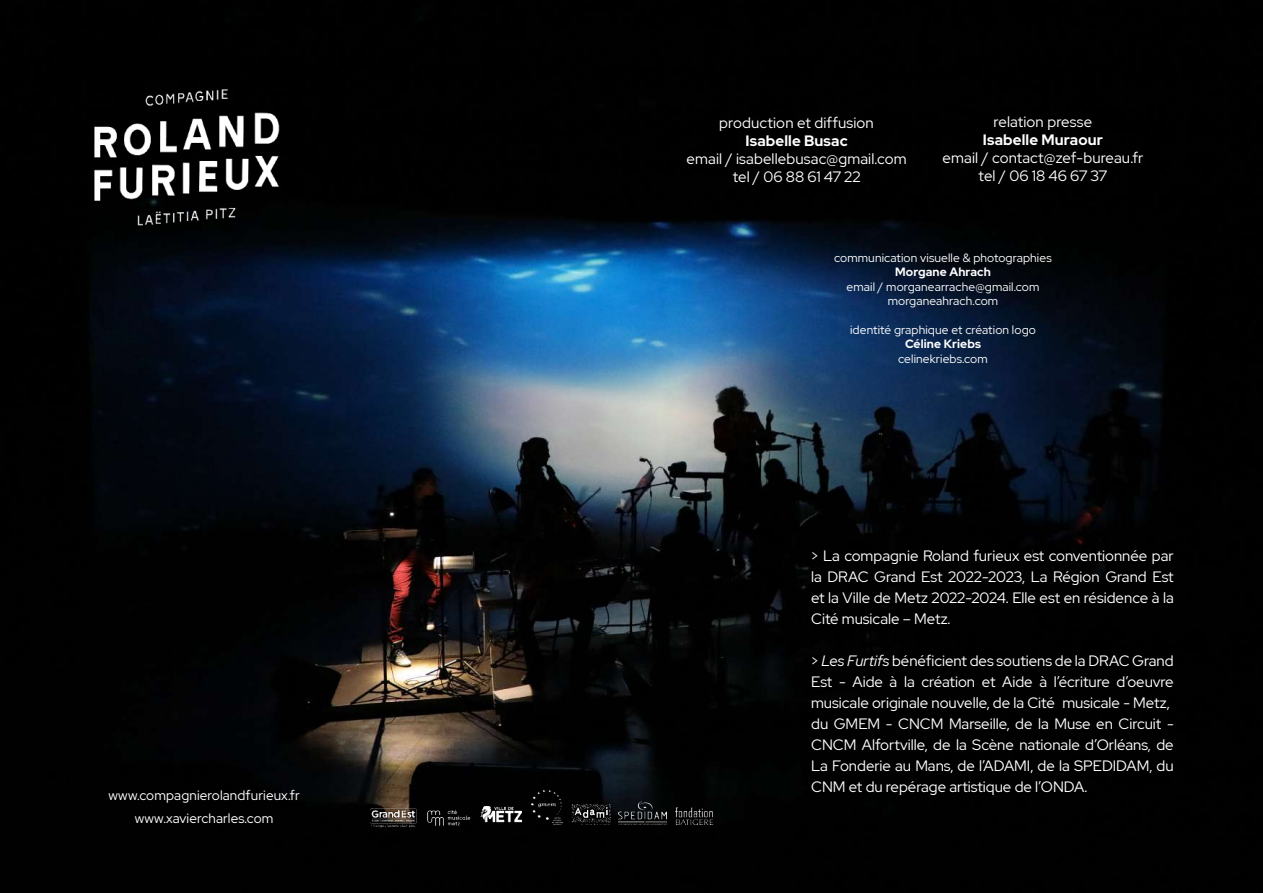
<style>
.page{position:relative;width:1263px;height:893px;background:#fff}
.page>*{position:absolute;margin:0;border:0;box-sizing:border-box;transform-origin:0 0}
.t1{font:15px/21px "Red Hat Display";color:#fff;text-align:center}
.t2{font:700 15px "Red Hat Display";letter-spacing:.01em;color:#fff}
.t3{font:13.5px/22.5px "Red Hat Display";letter-spacing:.01em;color:#fff;text-align:center}
.t4{font:12px/14.4px "Red Hat Display";letter-spacing:.01em;color:#fff;text-align:center}
.t5{font:700 12px "Red Hat Display";letter-spacing:.01em;color:#fff}
.s1{font-style:italic}
</style>
<div class="page">
<img style="left:0;top:0;width:1263px;height:893px">
<img style="left:93px;top:88px;width:187px;height:138px">
<img style="left:364px;top:805px;width:113px;height:25px">
<img style="left:481px;top:806px;width:40px;height:20px">
<img style="left:619px;top:802px;width:47px;height:22px">
<img style="left:674px;top:802px;width:40px;height:26px">
<img style="left:570px;top:805px;width:42px;height:23px">
<img style="left:532px;top:790px;width:30px;height:34px">
<p class="t3" style="left:108px;top:784px;width:193px">www.compagnierolandfurieux.fr www.xaviercharles.com</p>
<p class="t1" style="left:719px;top:112px;width:156px">production et diffusion</p>
<p class="t2" style="left:745px;top:131px;width:104px">Isabelle Busac</p>
<p class="t1" style="left:686px;top:149px;width:222px;line-height:18px">email / isabellebusac@gmail.com tel / 06 88 61 47 22</p>
<p class="t1" style="left:994px;top:111px;width:100px">relation presse</p>
<p class="t2" style="left:983px;top:130px;width:122px">Isabelle Muraour</p>
<p class="t1" style="left:942px;top:148px;width:202px;line-height:18px">email / contact@zef-bureau.fr tel / 06 18 46 67 37</p>
<p class="t4" style="left:834px;top:250px;width:219px">communication visuelle &amp; photographies</p>
<p class="t5" style="left:895px;top:264px;width:97px">Morgane Ahrach</p>
<p class="t4" style="left:846px;top:279px;width:194px">email / morganearrache@gmail.com morganeahrach.com</p>
<p class="t4" style="left:850px;top:322px;width:187px">identité graphique et création logo</p>
<p class="t5" style="left:905px;top:336px;width:77px">Céline Kriebs</p>
<p class="t4" style="left:898px;top:351px;width:91px">celinekriebs.com</p>
<p class="t1" style="left:811px;top:545px;width:364px;text-align:justify">&gt; La compagnie Roland furieux est conventionnée par la DRAC Grand Est 2022-2023, La Région Grand Est et la Ville de Metz 2022-2024. Elle est en résidence à la Cité musicale – Metz.</p>
<p class="t1" style="left:811px;top:650px;width:364px;text-align:left">&gt; <span class="s1">Les Furtifs</span> bénéficient des soutiens de la DRAC Grand Est - Aide à la création et Aide à l’écriture d’oeuvre musicale originale nouvelle, de la Cité musicale - Metz, du GMEM - CNCM Marseille, de la Muse en Circuit - CNCM Alfortville, de la Scène nationale d’Orléans, de La Fonderie au Mans, de l’ADAMI, de la SPEDIDAM, du CNM et du repérage artistique de l’ONDA.</p>
</div>
